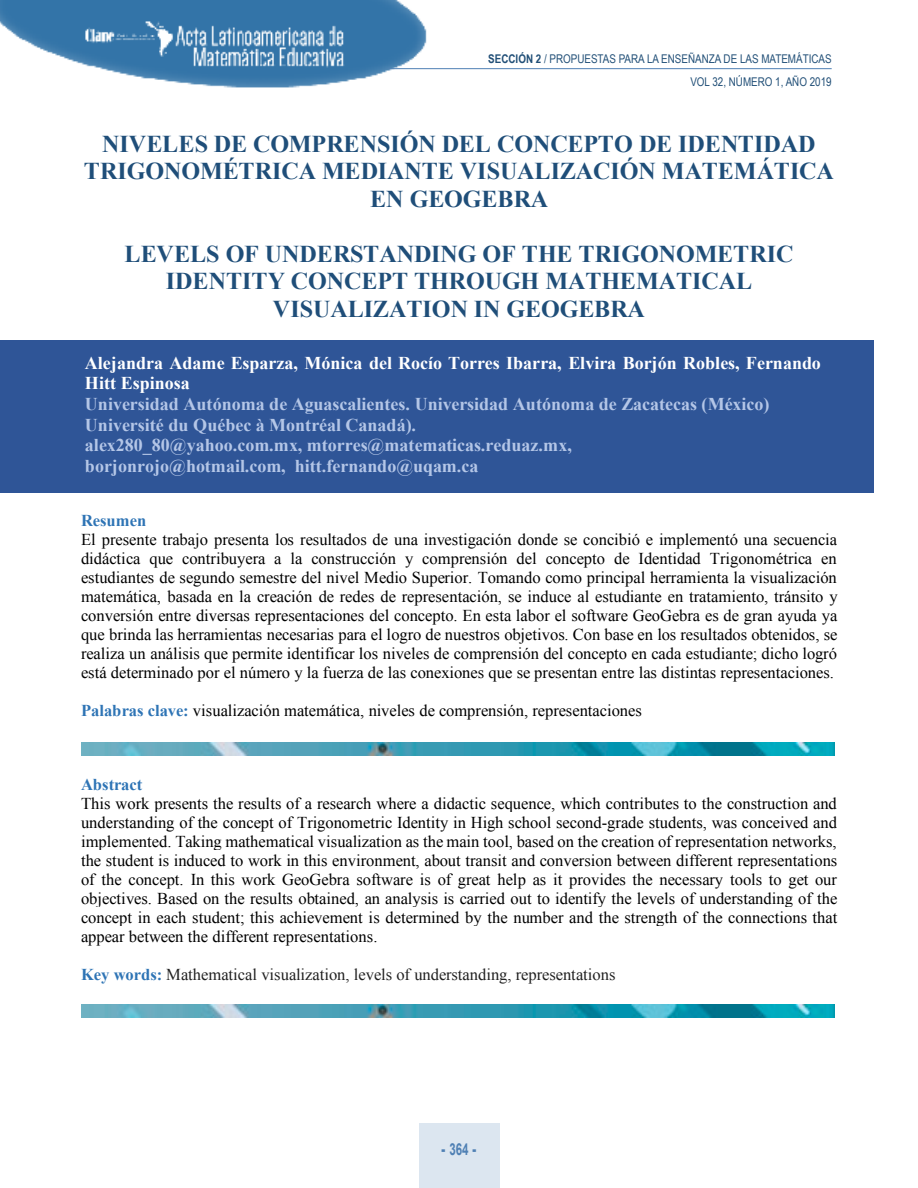
<style>
.page{position:relative;width:918px;height:1188px;background:#fff}
.page>*{position:absolute;margin:0;border:0;box-sizing:border-box;transform-origin:0 0}
.t1{font:700 24.15px/27.6px "Times New Roman";letter-spacing:-.005em;color:#1f4e79;text-align:center}
.t2{font:700 18px/20.7px "Times New Roman";color:#b4c6e7}
.t3{font:700 18px/20.5px "Times New Roman";color:#fff}
.t4{font:16.5px/18.9px "Times New Roman";color:#000;text-align:justify}
.t5{font:16.5px "Times New Roman";color:#212121}
.t6{font:700 16.5px "Times New Roman";letter-spacing:-.005em;color:#2e74b5}
.t7{font:700 16.5px "Arial";color:#4f80b4;scale:.7 1}
.t8{font:12px/23px "Arial Narrow";color:#214f77;text-align:right}
.s1{font-weight:700}
.s2{font-weight:700;color:#2e74b5}
.s3{font-weight:900}
</style>
<div class="page">
<img style="left:0;top:0;width:435px;height:88px">
<hr style="left:389px;top:68px;width:443px;height:1px;background:#4f80b4">
<div style="left:419px;top:1123px;width:80px;height:65px;background:#dce6f0"></div>
<img style="left:81px;top:742px;width:753px;height:14px">
<img style="left:81px;top:1005px;width:753px;height:13px">
<div style="left:0;top:341px;width:873px;height:152px;background:#2f5597"></div>
<p class="t8" style="left:488px;top:47px;width:345px"><span class="s1">SECCIÓN 2</span> / PROPUESTAS PARA LA ENSEÑANZA DE LAS MATEMÁTICAS<br>VOL 32, NÚMERO 1, AÑO 2019</p>
<h1 class="t1" style="left:84px;top:130px;width:751px">NIVELES DE COMPRENSIÓN DEL CONCEPTO DE IDENTIDAD<br>TRIGONOMÉTRICA MEDIANTE VISUALIZACIÓN MATEMÁTICA<br>EN GEOGEBRA</h1>
<h1 class="t1" style="left:125px;top:240px;width:670px">LEVELS OF UNDERSTANDING OF THE TRIGONOMETRIC<br>IDENTITY CONCEPT THROUGH MATHEMATICAL<br>VISUALIZATION IN GEOGEBRA</h1>
<p class="t3" style="left:85px;top:352px;width:737px">Alejandra Adame Esparza, Mónica del Rocío Torres Ibarra, Elvira Borjón Robles, Fernando<br>Hitt Espinosa</p>
<p class="t2" style="left:85px;top:394px;width:686px">Universidad Autónoma de Aguascalientes. Universidad Autónoma de Zacatecas (México)<br>Université du Québec à Montréal Canadá).<br>alex280_80@yahoo.com.mx, mtorres@matematicas.reduaz.mx, borjonrojo@hotmail.com, hitt.fernando@uqam.ca</p>
<p class="t6" style="left:81px;top:512px;width:67px">Resumen</p>
<p class="t4" style="left:81px;top:530px;width:758px">El presente trabajo presenta los resultados de una investigación donde se concibió e implementó una secuencia didáctica que contribuyera a la construcción y comprensión del concepto de Identidad Trigonométrica en estudiantes de segundo semestre del nivel Medio Superior. Tomando como principal herramienta la visualización matemática, basada en la creación de redes de representación, se induce al estudiante en tratamiento, tránsito y conversión entre diversas representaciones del concepto. En esta labor el software GeoGebra es de gran ayuda ya que brinda las herramientas necesarias para el logro de nuestros objetivos. Con base en los resultados obtenidos, se realiza un análisis que permite identificar los niveles de comprensión del concepto en cada estudiante; dicho logró está determinado por el número y la fuerza de las conexiones que se presentan entre las distintas representaciones.</p>
<p class="t4" style="left:81px;top:701px;width:562px"><span class="s2">Palabras clave:</span> visualización matemática, niveles de comprensión, representaciones</p>
<p class="t6" style="left:81px;top:775px;width:63px">Abstract</p>
<p class="t4" style="left:81px;top:794px;width:758px">This work presents the results of a research where a didactic sequence, which contributes to the construction and understanding of the concept of Trigonometric Identity in High school second-grade students, was conceived and implemented. Taking mathematical visualization as the main tool, based on the creation of representation networks, the student is induced to work in this environment, about transit and conversion between different representations of the concept. In this work GeoGebra software is of great help as it provides the necessary tools to get our objectives. Based on the results obtained, an analysis is carried out to identify the levels of understanding of the concept in each student; this achievement is determined by the number and the strength of the connections that appear between the different representations.</p>
<p class="t5" style="left:81px;top:965px;width:536px"><span class="s2">Key words:</span> Mathematical visualization, levels of understanding, representations</p>
<p class="t7" style="left:442px;top:1140px;width:51px"><span class="s3">-</span> 364 <span class="s3">-</span></p>
</div>
